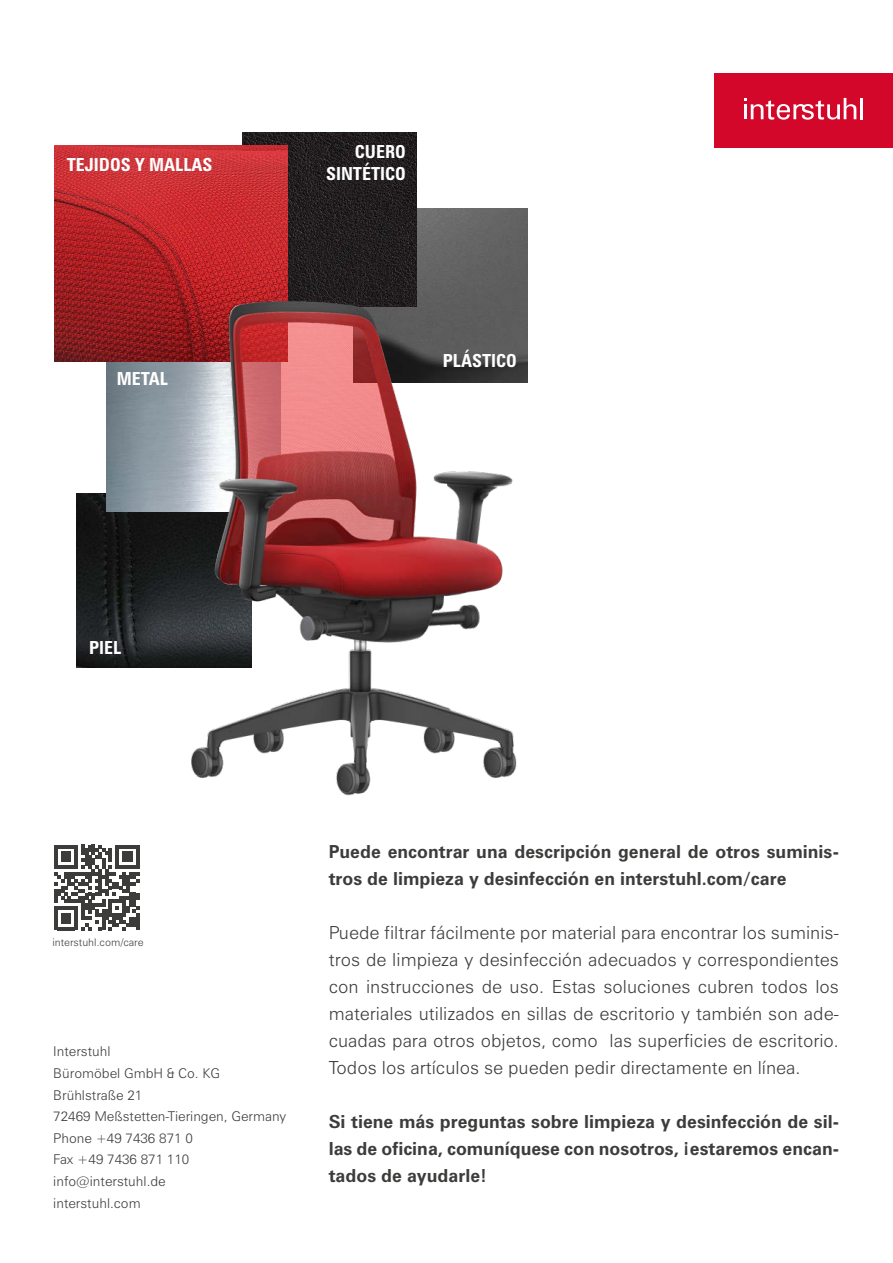
<style>
.page{position:relative;width:893px;height:1263px;background:#fff}
.page>*{position:absolute;margin:0;border:0;box-sizing:border-box;transform-origin:0 0}
.t1{font:300 18px/27px "Zurich BT";color:#3c3c3b;text-align:justify}
.t2{font:700 18px/27px "Zurich BT";color:#3c3c3b}
.t3{font:18px/21.6px "Zurich BT Bold Condensed Head";color:#fff;text-align:right}
.t4{font:300 13.5px/21.6px "Zurich BT";color:#3c3c3b}
.t5{font:300 10.5px "Zurich BT";color:#3c3c3b}
</style>
<div class="page">
<img style="left:77px;top:493px;width:111px;height:175px">
<img style="left:417px;top:208px;width:110px;height:71px">
<img style="left:243px;top:133px;width:174px;height:146px">
<img style="left:106px;top:361px;width:82px;height:151px">
<img style="left:54px;top:145px;width:234px;height:216px">
<img style="left:188px;top:279px;width:340px;height:517px">
<svg style="left:54px;top:845px;width:86px;height:85px"></svg>
<div style="left:714px;top:73px;width:179px;height:74px;background:#d3072a"></div>
<hr style="left:860px;top:98px;width:3px;height:21px;background:#fff">
<svg style="left:744px;top:98px;width:112px;height:22px"></svg>
<p class="t3" style="left:67px;top:154px;width:147px">TEJIDOS Y MALLAS</p>
<p class="t3" style="left:117px;top:367px;width:53px">METAL</p>
<p class="t3" style="left:326px;top:141px;width:81px">CUERO<br>SINTÉTICO</p>
<p class="t3" style="left:443px;top:349px;width:75px">PLÁSTICO</p>
<p class="t3" style="left:89px;top:636px;width:34px">PIEL</p>
<p class="t5" style="left:52px;top:935px;width:93px">interstuhl.com/care</p>
<p class="t4" style="left:53px;top:1041px;width:235px">Interstuhl<br>Büromöbel GmbH &amp; Co. KG<br>Brühlstraße 21<br>72469 Meßstetten-Tieringen, Germany<br>Phone +49 7436 871 0<br>Fax +49 7436 871 110 info@interstuhl.de<br>interstuhl.com</p>
<p class="t2" style="left:329px;top:838px;width:512px">Puede encontrar una descripción general de otros suminis&shy;tros de limpieza y desinfección en interstuhl.com/care</p>
<p class="t1" style="left:329px;top:919px;width:512px">Puede filtrar fácilmente por material para encontrar los suminis&shy;tros de limpieza y desinfección adecuados y correspondientes con instrucciones de uso. Estas soluciones cubren todos los materiales utilizados en sillas de escritorio y también son ade&shy;cuadas para otros objetos, como las superficies de escritorio.<br>Todos los artículos se pueden pedir directamente en línea.</p>
<p class="t2" style="left:329px;top:1108px;width:512px;text-align:justify">Si tiene más preguntas sobre limpieza y desinfección de sil&shy;las de oficina, comuníquese con nosotros, ¡estaremos encan&shy;tados de ayudarle!</p>
</div>
